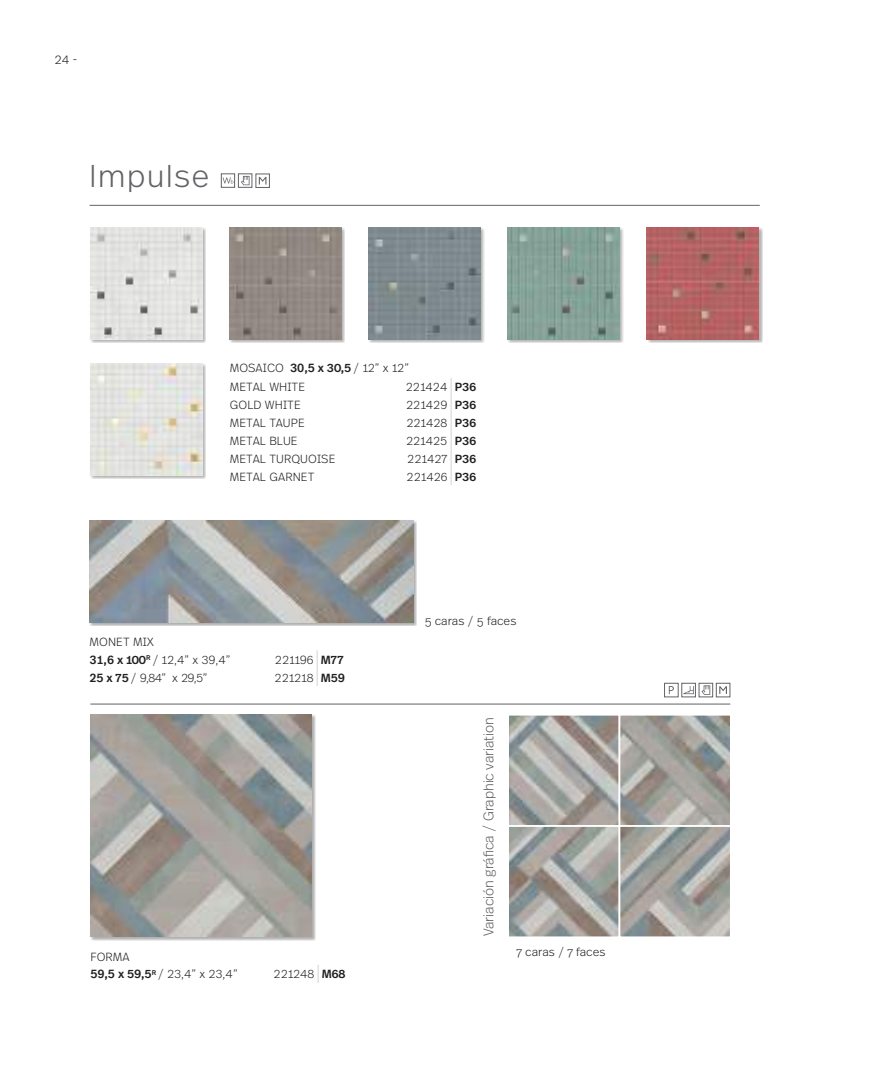
<style>
.page{position:relative;width:874px;height:1072px;background:#fff}
.page>*{position:absolute;margin:0;border:0;box-sizing:border-box;transform-origin:0 0}
.t1{font:300 31.5px "Real Head Pro";letter-spacing:.055em;color:#626366}
.t2{font:300 14px "Real Head Pro";letter-spacing:.005em;color:#626366}
.t3{font:300 12.25px "Real Text Pro";color:#221f1f}
.t4{font:300 11.9px/17.8px "Real Text Pro";color:#221f1f}
.s1{font-weight:500}
</style>
<div class="page">
<hr style="left:90px;top:703px;width:640px;height:1px;background:#626366">
<svg style="left:317px;top:965px;width:1px;height:17px"></svg>
<div style="left:90px;top:714px;width:226px;height:226px;background:#221f1f;opacity:.37"></div>
<img style="left:90px;top:714px;width:222px;height:222px">
<svg style="left:668px;top:686px;width:5px;height:8px"></svg>
<div style="left:663px;top:683px;width:15px;height:14px;border:1px solid #626366"></div>
<div style="left:681px;top:683px;width:14px;height:14px;border:1px solid #626366"></div>
<svg style="left:683px;top:686px;width:10px;height:8px"></svg>
<svg style="left:701px;top:685px;width:9px;height:9px"></svg>
<div style="left:715px;top:683px;width:15px;height:14px;border:1px solid #626366"></div>
<svg style="left:719px;top:686px;width:7px;height:8px"></svg>
<hr style="left:89px;top:205px;width:670px;height:1px;background:#626366">
<div style="left:238px;top:173px;width:14px;height:15px;border:1px solid #626366"></div>
<svg style="left:241px;top:176px;width:8px;height:9px"></svg>
<div style="left:221px;top:173px;width:14px;height:15px;border:1px solid #626366"></div>
<svg style="left:222px;top:177px;width:11px;height:6px"></svg>
<svg style="left:259px;top:177px;width:7px;height:7px"></svg>
<div style="left:90px;top:227px;width:116px;height:116px;background:#221f1f;opacity:.34"></div>
<img style="left:90px;top:227px;width:112px;height:112px">
<div style="left:90px;top:363px;width:116px;height:116px;background:#221f1f;opacity:.34"></div>
<img style="left:90px;top:363px;width:112px;height:112px">
<div style="left:229px;top:227px;width:116px;height:116px;background:#221f1f;opacity:.34"></div>
<img style="left:229px;top:227px;width:112px;height:112px">
<div style="left:646px;top:227px;width:116px;height:116px;background:#221f1f;opacity:.34"></div>
<img style="left:646px;top:227px;width:112px;height:112px">
<div style="left:507px;top:227px;width:116px;height:116px;background:#221f1f;opacity:.34"></div>
<img style="left:507px;top:227px;width:112px;height:112px">
<div style="left:368px;top:227px;width:116px;height:116px;background:#221f1f;opacity:.34"></div>
<img style="left:368px;top:227px;width:112px;height:112px">
<svg style="left:450px;top:378px;width:1px;height:107px"></svg>
<svg style="left:317px;top:650px;width:1px;height:36px"></svg>
<div style="left:89px;top:519px;width:327px;height:107px;background:#221f1f;opacity:.37"></div>
<img style="left:89px;top:520px;width:324px;height:102px">
<img style="left:510px;top:717px;width:107px;height:107px">
<div style="left:507px;top:714px;width:113px;height:113px;border:2px solid #fff"></div>
<svg style="left:621px;top:717px;width:107px;height:107px;background:#a09f9a"></svg>
<div style="left:618px;top:714px;width:113px;height:113px;border:2px solid #fff"></div>
<svg style="left:510px;top:828px;width:107px;height:107px;background:#a1a09d"></svg>
<div style="left:507px;top:825px;width:113px;height:113px;border:2px solid #fff"></div>
<svg style="left:621px;top:828px;width:107px;height:107px;background:#a2a19d"></svg>
<div style="left:618px;top:825px;width:113px;height:113px;border:2px solid #fff"></div>
<p class="t3" style="left:55px;top:55px;width:24px">24 -</p>
<h1 class="t1" style="left:89px;top:162px;width:121px">Impulse</h1>
<p class="t4" style="left:230px;top:359px;width:181px;line-height:19.2px">MOSAICO <span class="s1">30,5 x 30,5</span>/ 12” x 12”<br>METAL WHITE</p>
<p class="t4" style="left:405px;top:379px;width:72px">221424 <span class="s1">P36</span></p>
<p class="t4" style="left:230px;top:397px;width:73px">GOLD WHITE</p>
<p class="t4" style="left:406px;top:397px;width:71px">221429 <span class="s1">P36</span></p>
<p class="t4" style="left:230px;top:415px;width:76px">METAL TAUPE</p>
<p class="t4" style="left:406px;top:415px;width:71px">221428 <span class="s1">P36</span></p>
<p class="t4" style="left:230px;top:433px;width:69px">METAL BLUE</p>
<p class="t4" style="left:406px;top:433px;width:72px">221425 <span class="s1">P36</span></p>
<p class="t4" style="left:230px;top:451px;width:107px">METAL TURQUOISE</p>
<p class="t4" style="left:407px;top:451px;width:70px">221427 <span class="s1">P36</span></p>
<p class="t4" style="left:230px;top:468px;width:86px">METAL GARNET</p>
<p class="t4" style="left:406px;top:468px;width:71px">221426 <span class="s1">P36</span></p>
<p class="t4" style="left:89px;top:634px;width:143px">MONET MIX<br><span class="s1">31,6 x 100</span><sup>R</sup> / 12,4” x 39,4”</p>
<p class="t4" style="left:275px;top:651px;width:70px">221196 <span class="s1">M77</span></p>
<p class="t4" style="left:89px;top:669px;width:120px"><span class="s1">25 x 75</span> / 9,84” x 29,5”</p>
<p class="t4" style="left:274px;top:669px;width:72px">221218 <span class="s1">M59</span></p>
<p class="t4" style="left:90px;top:948px;width:149px">FORMA<br><span class="s1">59,5 x 59,5</span><sup>R</sup> / 23,4” x 23,4”</p>
<p class="t4" style="left:273px;top:966px;width:73px">221248 <span class="s1">M68</span></p>
<p class="t4" style="left:424px;top:612px;width:93px">5 caras / 5 faces</p>
<p class="t2" style="left:482px;top:936px;width:220px;rotate:-90deg">Variación grá ca / Graphic variation</p>
<p class="t4" style="left:516px;top:944px;width:91px">7 caras / 7 faces</p>
</div>
